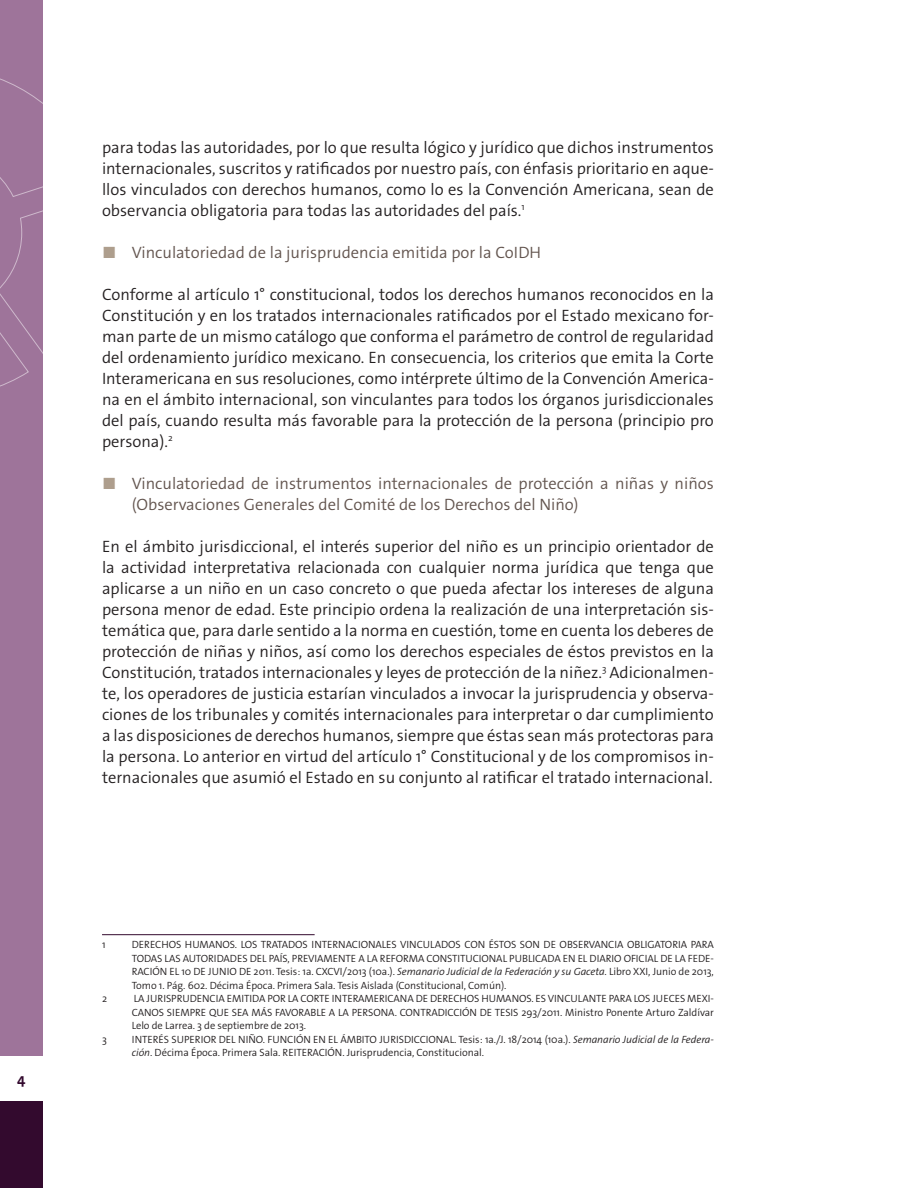
<style>
.page{position:relative;width:918px;height:1188px;background:#fff}
.page>*{position:absolute;margin:0;border:0;box-sizing:border-box;transform-origin:0 0}
.cuerpo{font:300 16.5px/21px "The Sans Os F";color:#231f20;text-align:justify}
.t1{font:300 16.5px/21px "The Sans Os F";color:#62544e}
.t2{font:700 15px "The Sans Os F";color:#330a2e}
.Pie_de_pagina{font:300 10.5px/13.5px "The Sans Os F";letter-spacing:-.005em;color:#231f20;text-align:justify}
.s1{font-weight:700;color:#ae9e8d}
.s2{font-style:italic}
</style>
<div class="page">
<div style="left:0;top:1101px;width:43px;height:87px;background:#330a2e"></div>
<div style="left:0;top:0;width:43px;height:1056px;background:#9e749a"></div>
<svg style="left:0;top:78px;width:43px;height:309px"></svg>
<hr style="left:102px;top:934px;width:213px;height:1px;background:#330a2e">
<p class="t2" style="left:17px;top:1070px;width:10px">4</p>
<p class="cuerpo" style="left:102px;top:137px;width:613px">para todas las autoridades, por lo que resulta lógico y jurídico que dichos instrumentos internacionales, suscritos y ratificados por nuestro país, con énfasis prioritario en aque&shy;llos vinculados con derechos humanos, como lo es la Convención Americana, sean de observancia obligatoria para todas las autoridades del país.<sup>1</sup></p>
<p class="t1" style="left:102px;top:242px;width:441px"><span class="s1">◼</span> Vinculatoriedad de la jurisprudencia emitida por la CoIDH</p>
<p class="cuerpo" style="left:102px;top:284px;width:613px">Conforme al artículo 1° constitucional, todos los derechos humanos reconocidos en la Constitución y en los tratados internacionales ratificados por el Estado mexicano for&shy;man parte de un mismo catálogo que conforma el parámetro de control de regularidad del ordenamiento jurídico mexicano. En consecuencia, los criterios que emita la Corte Interamericana en sus resoluciones, como intérprete último de la Convención America&shy;na en el ámbito internacional, son vinculantes para todos los órganos jurisdiccionales del país, cuando resulta más favorable para la protección de la persona (principio pro persona).<sup>2</sup></p>
<p class="t1" style="left:132px;top:473px;width:584px;text-indent:-30px"><span class="s1">◼</span> Vinculatoriedad de instrumentos internacionales de protección a niñas y niños (Observaciones Generales del Comité de los Derechos del Niño)</p>
<p class="cuerpo" style="left:102px;top:536px;width:613px">En el ámbito jurisdiccional, el interés superior del niño es un principio orientador de la actividad interpretativa relacionada con cualquier norma jurídica que tenga que aplicarse a un niño en un caso concreto o que pueda afectar los intereses de alguna persona menor de edad. Este principio ordena la realización de una interpretación sis&shy;temática que, para darle sentido a la norma en cuestión, tome en cuenta los deberes de protección de niñas y niños, así como los derechos especiales de éstos previstos en la Constitución, tratados internacionales y leyes de protección de la niñez.<sup>3</sup> Adicionalmen&shy;te, los operadores de justicia estarían vinculados a invocar la jurisprudencia y observa&shy;ciones de los tribunales y comités internacionales para interpretar o dar cumplimiento a las disposiciones de derechos humanos, siempre que éstas sean más protectoras para la persona. Lo anterior en virtud del artículo 1° Constitucional y de los compromisos in&shy;ternacionales que asumió el Estado en su conjunto al ratificar el tratado internacional.</p>
<p class="Pie_de_pagina" style="left:102px;top:938px;width:5px">1</p>
<p class="Pie_de_pagina" style="left:132px;top:938px;width:584px">DERECHOS HUMANOS. LOS TRATADOS INTERNACIONALES VINCULADOS CON ÉSTOS SON DE OBSERVANCIA OBLIGATORIA PARA TODAS LAS AUTORIDADES DEL PAÍS, PREVIAMENTE A LA REFORMA CONSTITUCIONAL PUBLICADA EN EL DIARIO OFICIAL DE LA FEDE-RACIÓN EL 10 DE JUNIO DE 2011. Tesis: 1a. CXCVI/2013 (10a.). <span class="s2">Semanario Judicial de la Federación y su Gaceta</span>. Libro XXI, Junio de 2013, Tomo 1. Pág. 602. Décima Época. Primera Sala. Tesis Aislada (Constitucional, Común).</p>
<p class="Pie_de_pagina" style="left:102px;top:992px;width:7px">2</p>
<p class="Pie_de_pagina" style="left:132px;top:992px;width:584px">LA JURISPRUDENCIA EMITIDA POR LA CORTE INTERAMERICANA DE DERECHOS HUMANOS. ES VINCULANTE PARA LOS JUECES MEXI-CANOS SIEMPRE QUE SEA MÁS FAVORABLE A LA PERSONA. CONTRADICCIÓN DE TESIS 293/2011. Ministro Ponente Arturo Zaldívar Lelo de Larrea. 3 de septiembre de 2013.</p>
<p class="Pie_de_pagina" style="left:102px;top:1032px;width:6px">3</p>
<p class="Pie_de_pagina" style="left:132px;top:1032px;width:584px">INTERÉS SUPERIOR DEL NIÑO. FUNCIÓN EN EL ÁMBITO JURISDICCIONAL. Tesis: 1a./J. 18/2014 (10a.). <span class="s2">Semanario Judicial de la Federa&shy;ción</span>. Décima Época. Primera Sala. REITERACIÓN. Jurisprudencia, Constitucional.</p>
</div>
